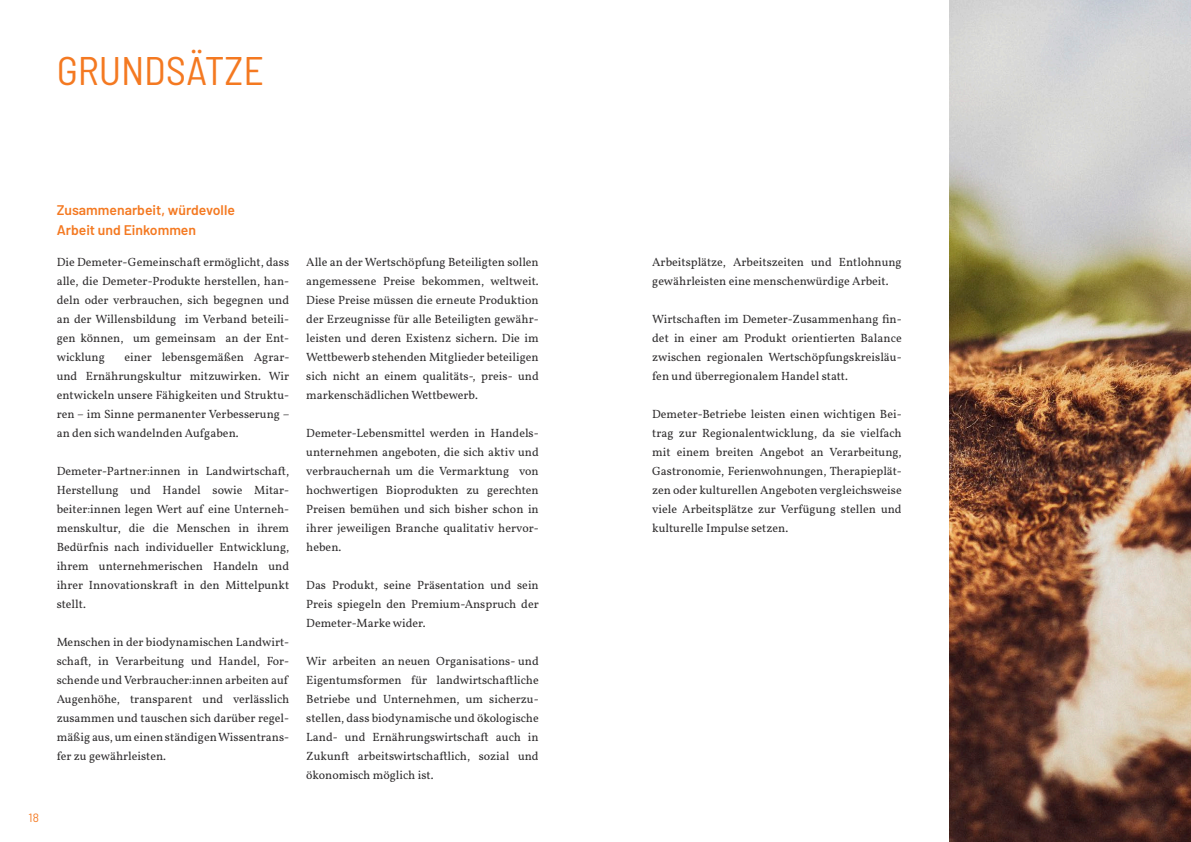
<style>
.page{position:relative;width:1191px;height:842px;background:#fff}
.page>*{position:absolute;margin:0;border:0;box-sizing:border-box;transform-origin:0 0}
.t1{font:semi-condensed 40px "Barlow";color:#f47921}
.t2{font:600 14px/20px "Barlow";color:#f47921}
.t3{font:12px/19px "Demeter Vollkorn";color:#312f30;text-align:justify}
.t4{font:12px "Barlow";color:#f47921}
</style>
<div class="page">
<img style="left:950px;top:0;width:241px;height:842px">
<h1 class="t1" style="left:57px;top:45px;width:209px">GRUNDSÄTZE</h1>
<p class="t4" style="left:28px;top:810px;width:12px">18</p>
<p class="t2" style="left:57px;top:200px;width:180px">Zusammenarbeit, würdevolle<br>Arbeit und Einkommen</p>
<p class="t3" style="left:57px;top:251px;width:234px">Die Demeter-Gemeinschaft ermöglicht, dass alle, die Demeter-Produkte herstellen, han&shy;deln oder verbrauchen, sich begegnen und an der Willensbildung im Verband beteili&shy;gen können, um gemeinsam an der Ent&shy;wicklung</p>
<p class="t3" style="left:57px;top:346px;width:234px;text-indent:68px">einer lebensgemäßen Agrar&shy;und Ernährungskultur mitzuwirken. Wir entwickeln unsere Fähigkeiten und Struktu&shy;ren – im Sinne permanenter Verbesserung – an den sich wandelnden Aufgaben.</p>
<p class="t3" style="left:57px;top:460px;width:234px">Demeter-Partner:innen in Landwirtschaft, Herstellung und Handel sowie Mitar&shy;beiter:innen legen Wert auf eine Unterneh&shy;menskultur, die die Menschen in ihrem Bedürfnis nach individueller Entwicklung, ihrem unternehmerischen Handeln und ihrer Innovationskraft in den Mittelpunkt stellt.</p>
<p class="t3" style="left:57px;top:631px;width:234px">Menschen in der biodynamischen Landwirt&shy;schaft, in Verarbeitung und Handel, For&shy;schende und Verbraucher:innen arbeiten auf Augenhöhe, transparent und verlässlich zusammen und tauschen sich darüber regel&shy;mäßig aus, um einen ständigen Wissentrans&shy;fer zu gewährleisten.</p>
<p class="t3" style="left:306px;top:251px;width:234px">Alle an der Wertschöpfung Beteiligten sollen angemessene Preise bekommen, weltweit.<br>Diese Preise müssen die erneute Produktion der Erzeugnisse für alle Beteiligten gewähr&shy;leisten und deren Existenz sichern. Die im Wettbewerb stehenden Mitglieder beteiligen sich nicht an einem qualitäts-, preis- und markenschädlichen Wettbewerb.</p>
<p class="t3" style="left:306px;top:422px;width:234px">Demeter-Lebensmittel werden in Handels&shy;unternehmen angeboten, die sich aktiv und verbrauchernah um die Vermarktung von hochwertigen Bioprodukten zu gerechten Preisen bemühen und sich bisher schon in ihrer jeweiligen Branche qualitativ hervor&shy;heben.</p>
<p class="t3" style="left:306px;top:574px;width:234px">Das Produkt, seine Präsentation und sein Preis spiegeln den Premium-Anspruch der Demeter-Marke wider.</p>
<p class="t3" style="left:306px;top:650px;width:234px">Wir arbeiten an neuen Organisations- und Eigentumsformen für landwirtschaftliche Betriebe und Unternehmen, um sicherzu&shy;stellen, dass biodynamische und ökologische Land- und Ernährungswirtschaft auch in Zukunft arbeitswirtschaftlich, sozial und ökonomisch möglich ist.</p>
<p class="t3" style="left:652px;top:251px;width:251px">Arbeitsplätze, Arbeitszeiten und Entlohnung gewährleisten eine menschenwürdige Arbeit.</p>
<p class="t3" style="left:652px;top:308px;width:251px">Wirtschaften im Demeter-Zusammenhang fin&shy;det in einer am Produkt orientierten Balance zwischen regionalen Wertschöpfungskreisläu&shy;fen und überregionalem Handel statt.</p>
<p class="t3" style="left:652px;top:403px;width:251px">Demeter-Betriebe leisten einen wichtigen Bei&shy;trag zur Regionalentwicklung, da sie vielfach mit einem breiten Angebot an Verarbeitung, Gastronomie, Ferienwohnungen, Therapieplät&shy;zen oder kulturellen Angeboten vergleichsweise viele Arbeitsplätze zur Verfügung stellen und kulturelle Impulse setzen.</p>
</div>
